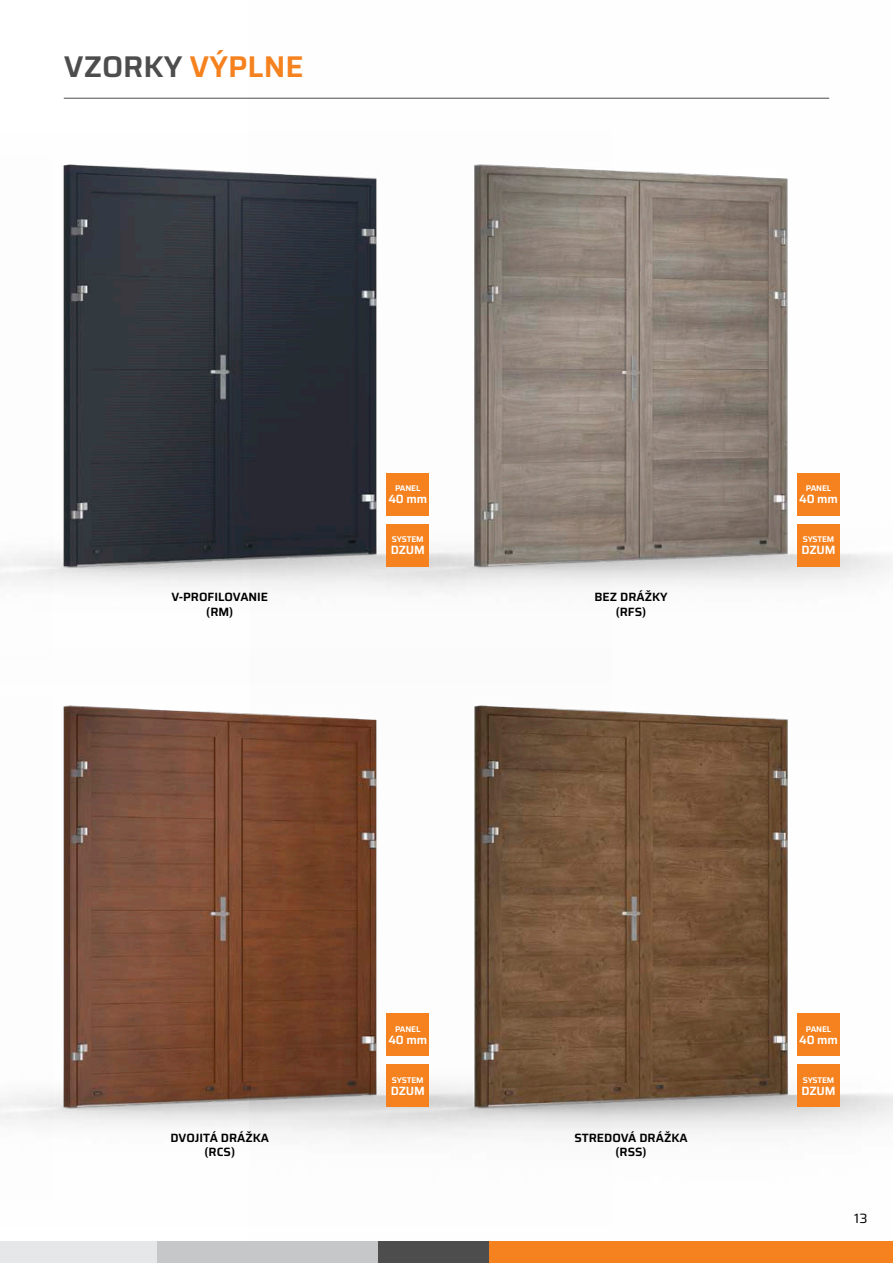
<style>
.page{position:relative;width:893px;height:1263px;background:#fff}
.page>*{position:absolute;margin:0;border:0;box-sizing:border-box;transform-origin:0 0}
.Head{font:600 30px "Saira";color:#4d4d4e}
.t1{font:13.5px "Saira";color:#000}
.t2{font:600 12px "Saira";color:#000}
.t3{font:600 12px "Saira";letter-spacing:-.02em;color:#fff}
.t4{font:600 8.25px "Saira";letter-spacing:-.02em;color:#fff}
.s1{color:#f5821f}
</style>
<div class="page">
<img style="left:53px;top:705px;width:197px;height:426px">
<img style="left:53px;top:164px;width:196px;height:422px">
<img style="left:249px;top:97px;width:591px;height:662px">
<img style="left:250px;top:527px;width:643px;height:715px">
<div style="left:797px;top:1064px;width:43px;height:43px;background:#f5821f"></div>
<div style="left:387px;top:1064px;width:42px;height:43px;background:#f5821f"></div>
<div style="left:387px;top:524px;width:42px;height:42px;background:#f5821f"></div>
<div style="left:797px;top:524px;width:43px;height:42px;background:#f5821f"></div>
<hr style="left:64px;top:98px;width:765px;height:1px;background:#4d4d4e">
<div style="left:387px;top:473px;width:42px;height:42px;background:#f5821f"></div>
<div style="left:387px;top:1013px;width:42px;height:43px;background:#f5821f"></div>
<div style="left:797px;top:473px;width:43px;height:42px;background:#f5821f"></div>
<div style="left:797px;top:1013px;width:43px;height:43px;background:#f5821f"></div>
<div style="left:0;top:1242px;width:157px;height:21px;background:#e5e7e8"></div>
<div style="left:157px;top:1242px;width:221px;height:21px;background:#c6c7c9"></div>
<div style="left:378px;top:1242px;width:111px;height:21px;background:#4d4d4e"></div>
<div style="left:489px;top:1242px;width:404px;height:21px;background:#f5821f"></div>
<p class="Head" style="left:64px;top:42px;width:241px">VZORKY <span class="s1">VÝPLNE</span></p>
<p class="t2" style="left:171px;top:587px;width:98px">V-PROFILOVANIE</p>
<p class="t2" style="left:206px;top:602px;width:29px">(RM)</p>
<p class="t4" style="left:395px;top:482px;width:27px">PANEL</p>
<p class="t3" style="left:388px;top:489px;width:40px">40 mm</p>
<p class="t4" style="left:392px;top:533px;width:33px">SYSTEM</p>
<p class="t3" style="left:391px;top:540px;width:35px">DZUM</p>
<p class="t2" style="left:594px;top:587px;width:75px">BEZ DRÁŽKY</p>
<p class="t2" style="left:616px;top:602px;width:32px">(RFS)</p>
<p class="t4" style="left:806px;top:482px;width:27px">PANEL</p>
<p class="t3" style="left:799px;top:489px;width:40px">40 mm</p>
<p class="t4" style="left:803px;top:533px;width:33px">SYSTEM</p>
<p class="t3" style="left:802px;top:540px;width:35px">DZUM</p>
<p class="t2" style="left:171px;top:1128px;width:100px">DVOJITÁ DRÁŽKA</p>
<p class="t2" style="left:205px;top:1142px;width:32px">(RCS)</p>
<p class="t4" style="left:395px;top:1022px;width:27px">PANEL</p>
<p class="t3" style="left:388px;top:1030px;width:40px">40 mm</p>
<p class="t4" style="left:392px;top:1073px;width:33px">SYSTEM</p>
<p class="t3" style="left:391px;top:1081px;width:35px">DZUM</p>
<p class="t2" style="left:574px;top:1128px;width:115px">STREDOVÁ DRÁŽKA</p>
<p class="t2" style="left:615px;top:1142px;width:33px">(RSS)</p>
<p class="t4" style="left:806px;top:1022px;width:27px">PANEL</p>
<p class="t3" style="left:799px;top:1030px;width:40px">40 mm</p>
<p class="t4" style="left:803px;top:1073px;width:33px">SYSTEM</p>
<p class="t3" style="left:802px;top:1081px;width:35px">DZUM</p>
<p class="t1" style="left:854px;top:1207px;width:15px">13</p>
</div>
